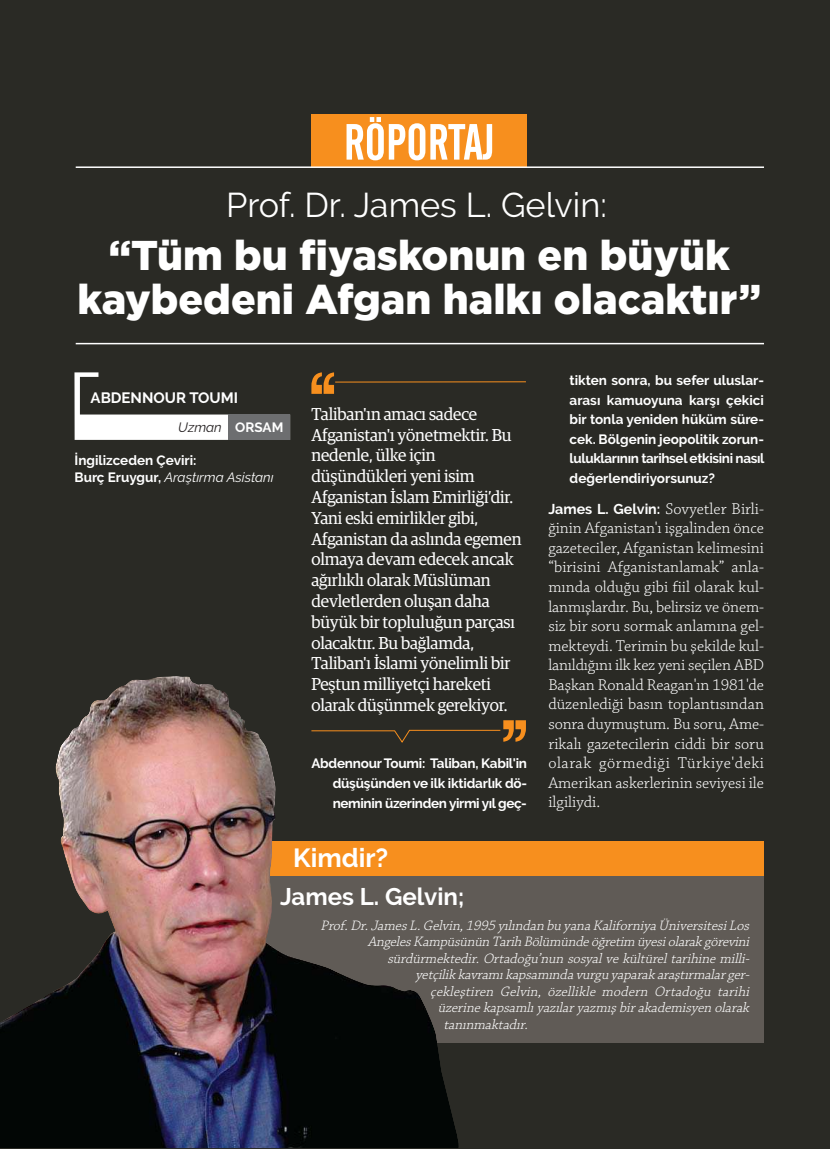
<style>
.page{position:relative;width:830px;height:1149px;background:#fff}
.page>*{position:absolute;margin:0;border:0;box-sizing:border-box;transform-origin:0 0}
.t1{font:50.4px "Alternate Gothic No 2 BT";color:#fff}
.t2{font:900 41.55px/44.4px "Gotham";color:#fff;text-align:center}
.t3{font:34.2px "Raleway";color:#fff}
.t4{font:700 26.25px "Raleway";color:#fff}
.t5{font:700 24px "Raleway";color:#fff}
.t6{font:17.25px/20.9px "Guardian Egyp";letter-spacing:-.01em;color:#fff}
.t7{font:300 16.5px/19.5px "Chaparral Pro";letter-spacing:-.005em;color:#fff;text-align:justify}
.t8{font:700 15px "Raleway";color:#fff}
.t9{font:italic 300 14.4px "Chaparral Pro";letter-spacing:-.005em;color:#fff}
.t10{font:700 13.5px/19.5px "Raleway";letter-spacing:-.015em;color:#fff;text-align:justify}
.t11{font:italic 13.5px "Raleway";color:#231f20}
.s1{font-weight:700;font-style:normal;color:#fff}
.s2{font-weight:400;font-style:italic}
.s3{font-family:"Raleway";font-weight:700;font-size:14.25px}
</style>
<div class="page">
<div style="left:0;top:0;width:829px;height:1148px;background:#2a2a25"></div>
<div style="left:160px;top:842px;width:603px;height:200px;background:#605b56"></div>
<div style="left:162px;top:841px;width:601px;height:34px;background:#f78f1e"></div>
<div style="left:311px;top:114px;width:216px;height:53px;background:#f78f1e"></div>
<hr style="left:76px;top:166px;width:687px;height:2px;background:#fff">
<hr style="left:76px;top:343px;width:687px;height:1px;background:#fff">
<hr style="left:335px;top:381px;width:190px;height:1px;background:#f78f1e">
<svg style="left:311px;top:372px;width:23px;height:22px"></svg>
<svg style="left:459px;top:720px;width:66px;height:22px"></svg>
<svg style="left:74px;top:372px;width:154px;height:68px"></svg>
<div style="left:228px;top:414px;width:62px;height:26px;background:#6d6e70"></div>
<img style="left:0;top:676px;width:459px;height:471px">
<h1 class="t1" style="left:343px;top:124px;width:152px">RÖPORTAJ</h1>
<h3 class="t3" style="left:226px;top:192px;width:382px">Prof. Dr. James L. Gelvin:</h3>
<h2 class="t2" style="left:77px;top:236px;width:685px">“Tüm bu fiyaskonun en büyük kaybedeni Afgan halkı olacaktır”</h2>
<p class="t8" style="left:90px;top:392px;width:149px">ABDENNOUR TOUMI</p>
<p class="t11" style="left:178px;top:420px;width:107px">Uzman <span class="s1">ORSAM</span></p>
<p class="t10" style="left:74px;top:453px;width:201px;line-height:17.2px">İngilizceden Çeviri:<br>Burç Eruygur, <span class="s2">Araştırma Asistanı</span></p>
<p class="t6" style="left:311px;top:404px;width:211px">Taliban'ın amacı sadece<br>Afganistan'ı yönetmektir. Bu nedenle, ülke için düşündükleri yeni isim<br>Afganistan İslam Emirliği’dir.<br>Yani eski emirlikler gibi,<br>Afganistan da aslında egemen olmaya devam edecek ancak ağırlıklı olarak Müslüman devletlerden oluşan daha büyük bir topluluğun parçası olacaktır. Bu bağlamda,<br>Taliban'ı İslami yönelimli bir<br>Peştun milliyetçi hareketi olarak düşünmek gerekiyor.</p>
<p class="t10" style="left:332px;top:754px;width:196px;line-height:20.1px;text-indent:-21px">Abdennour Toumi: Taliban, Kabil'in düşüşünden ve ilk iktidarlık dö&shy;neminin üzerinden yirmi yıl geç-</p>
<h3 class="t4" style="left:293px;top:847px;width:96px">Kimdir?</h3>
<p class="t10" style="left:569px;top:372px;width:196px">tikten sonra, bu sefer uluslar&shy;arası kamuoyuna karşı çekici bir tonla yeniden hüküm süre&shy;cek. Bölgenin jeopolitik zorun&shy;luluklarının tarihsel etkisini nasıl değerlendiriyorsunuz?</p>
<p class="t7" style="left:548px;top:500px;width:217px"><span class="s3">James L. Gelvin:</span> Sovyetler Birli&shy;ğinin Afganistan'ı işgalinden önce gazeteciler, Afganistan kelimesini “birisini Afganistanlamak” anla&shy;mında olduğu gibi fiil olarak kul&shy;lanmışlardır. Bu, belirsiz ve önem&shy;siz bir soru sormak anlamına gel&shy;mekteydi. Terimin bu şekilde kul&shy;lanıldığını ilk kez yeni seçilen ABD Başkan Ronald Reagan'ın 1981'de düzenlediği basın toplantısından sonra duymuştum. Bu soru, Ame&shy;rikalı gazetecilerin ciddi bir soru olarak görmediği Türkiye'deki Amerikan askerlerinin seviyesi ile ilgiliydi.</p>
<h3 class="t5" style="left:280px;top:887px;width:186px">James L. Gelvin;</h3>
<p class="t9" style="left:320px;top:919px;width:433px">Prof.Dr.James L.Gelvin,1995 yılından bu yana Kaliforniya ÜniversitesiLos</p>
<p class="t9" style="left:367px;top:936px;width:385px">AngelesKampüsünün Tarih Bölümünde öğretim üyesiolarak görevini</p>
<p class="t9" style="left:387px;top:952px;width:366px">sürdürmektedir. Ortadoğu’nun sosyal ve kültürel tarihine milli-</p>
<p class="t9" style="left:415px;top:969px;width:338px">yetçilik kavramıkapsamında vurgu yaparak araştırmalarger-</p>
<p class="t9" style="left:430px;top:985px;width:323px">çekleştiren Gelvin, özellikle modern Ortadoğu tarihi</p>
<p class="t9" style="left:437px;top:1002px;width:313px">üzerine kapsamlıyazılaryazmış birakademisyen olarak</p>
<p class="t9" style="left:443px;top:1018px;width:89px">tanınmaktadır.</p>
</div>
